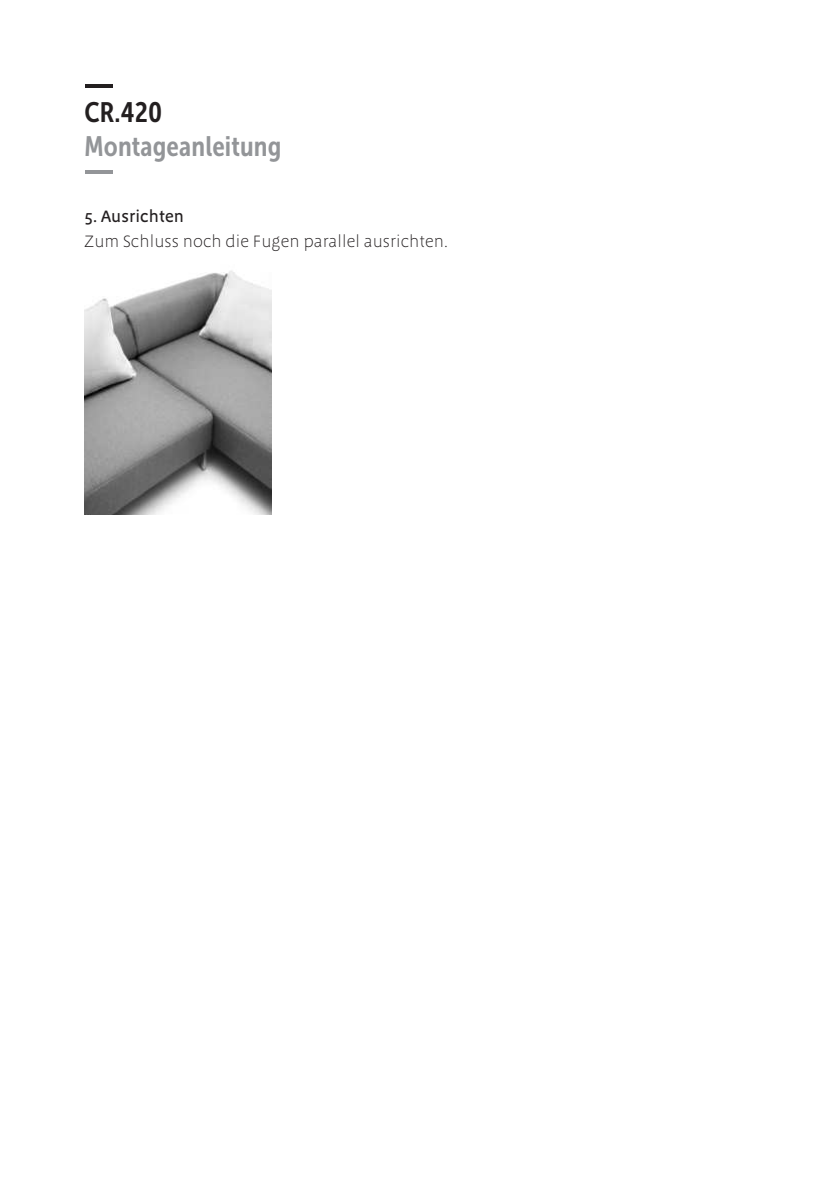
<style>
.page{position:relative;width:833px;height:1184px;background:#fff}
.page>*{position:absolute;margin:0;border:0;box-sizing:border-box;transform-origin:0 0}
.t1{font:28px "Museo Sans Cond 700";letter-spacing:.005em;color:#939598}
.t2{font:28px "Museo Sans Cond 700";color:#231f20}
.t3{font:300 17px "Megano Pro";letter-spacing:.005em;color:#231f20}
.t4{font:500 17px "Megano Pro";letter-spacing:.005em;color:#231f20}
</style>
<div class="page">
<hr style="left:85px;top:85px;width:27px;height:3px;background:#231f20">
<hr style="left:85px;top:170px;width:27px;height:3px;background:#939598">
<img style="left:85px;top:270px;width:187px;height:244px">
<h1 class="t2" style="left:85px;top:102px;width:79px">CR.420</h1>
<h1 class="t1" style="left:85px;top:136px;width:198px">Montageanleitung</h1>
<p class="t4" style="left:85px;top:209px;width:101px">5. Ausrichten</p>
<p class="t3" style="left:85px;top:232px;width:365px">Zum Schluss noch die Fugen parallel ausrichten.</p>
</div>
